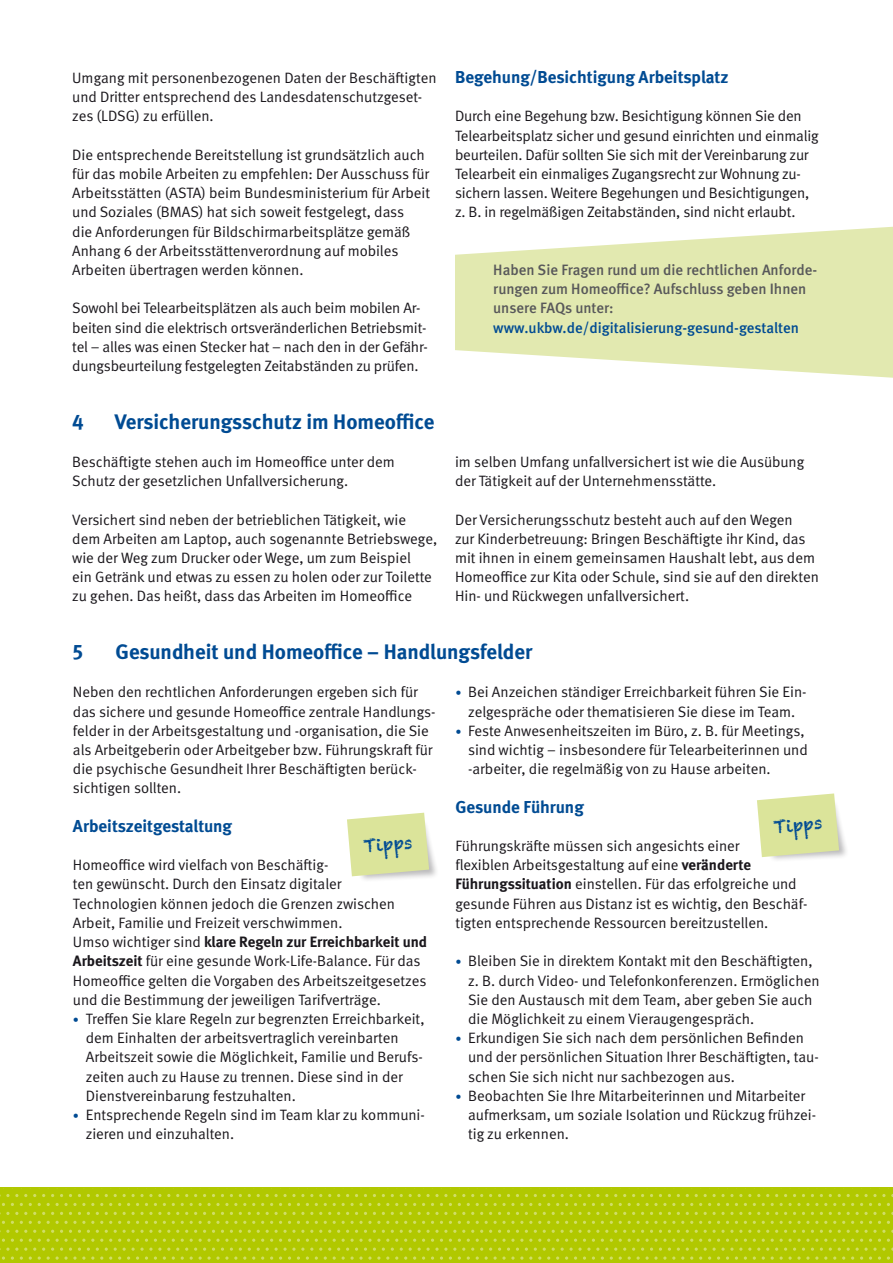
<style>
.page{position:relative;width:893px;height:1263px;background:#fff}
.page>*{position:absolute;margin:0;border:0;box-sizing:border-box;transform-origin:0 0}
.Subline{font:700 21px "DGUV Meta";color:#004b93}
.Zwischenüberschrift{font:700 17.25px "DGUV Meta";color:#004b93}
.Subline-2{font:17.25px "Chalkduster";color:#004b93}
.Fließtext{font:15px/19.2px "DGUV Meta";color:#1a171c}
.Fließtext-2{font:500 15px/19.2px "DGUV Meta";color:#58585a}
.s1{color:#004b93}
.s2{font-weight:700}
.s3{font-size:12px;color:#004b93}
</style>
<div class="page">
<svg style="left:455px;top:227px;width:438px;height:151px;fill:#e2e9b0"></svg>
<div style="left:0;top:1188px;width:893px;height:75px;background:#b1c800"></div>
<svg style="left:266px;top:1194px;width:38px;height:3px"></svg>
<svg style="left:409px;top:1194px;width:47px;height:3px"></svg>
<svg style="left:561px;top:1194px;width:38px;height:3px"></svg>
<svg style="left:704px;top:1194px;width:38px;height:3px"></svg>
<svg style="left:847px;top:1194px;width:38px;height:3px"></svg>
<svg style="left:266px;top:1212px;width:38px;height:3px"></svg>
<svg style="left:409px;top:1212px;width:47px;height:3px"></svg>
<svg style="left:561px;top:1212px;width:38px;height:3px"></svg>
<svg style="left:704px;top:1212px;width:38px;height:3px"></svg>
<svg style="left:847px;top:1212px;width:38px;height:3px"></svg>
<svg style="left:199px;top:1203px;width:38px;height:3px"></svg>
<svg style="left:342px;top:1203px;width:38px;height:3px"></svg>
<svg style="left:485px;top:1203px;width:38px;height:3px"></svg>
<svg style="left:628px;top:1203px;width:38px;height:3px"></svg>
<svg style="left:771px;top:1203px;width:38px;height:3px"></svg>
<svg style="left:199px;top:1221px;width:38px;height:3px"></svg>
<svg style="left:342px;top:1221px;width:38px;height:3px"></svg>
<svg style="left:485px;top:1221px;width:38px;height:3px"></svg>
<svg style="left:628px;top:1221px;width:38px;height:3px"></svg>
<svg style="left:771px;top:1221px;width:38px;height:3px"></svg>
<svg style="left:176px;top:1230px;width:169px;height:30px"></svg>
<svg style="left:346px;top:1230px;width:191px;height:30px"></svg>
<svg style="left:538px;top:1230px;width:169px;height:30px"></svg>
<svg style="left:708px;top:1230px;width:185px;height:30px"></svg>
<svg style="left:0;top:1194px;width:18px;height:3px"></svg>
<svg style="left:123px;top:1194px;width:38px;height:3px"></svg>
<svg style="left:0;top:1212px;width:18px;height:3px"></svg>
<svg style="left:123px;top:1212px;width:38px;height:3px"></svg>
<svg style="left:56px;top:1203px;width:38px;height:3px"></svg>
<svg style="left:56px;top:1221px;width:38px;height:3px"></svg>
<svg style="left:0;top:1230px;width:175px;height:30px"></svg>
<div style="left:358px;top:818px;width:81px;height:64px;background:#1a171c;opacity:.3"></div>
<svg style="left:347px;top:813px;width:82px;height:63px;background:#dde5a5"></svg>
<div style="left:768px;top:799px;width:81px;height:64px;background:#1a171c;opacity:.3"></div>
<svg style="left:757px;top:793px;width:82px;height:64px;background:#dee5a7"></svg>
<p class="Fließtext" style="left:72px;top:69px;width:366px">Umgang mit personenbezogenen Daten der Beschäftigten und Dritter entsprechend des Landesdatenschutzgeset&shy;zes (LDSG) zu erfüllen.</p>
<p class="Fließtext" style="left:72px;top:145px;width:359px">Die entsprechende Bereitstellung ist grundsätzlich auch für das mobile Arbeiten zu empfehlen: Der Ausschuss für Arbeitsstätten (ASTA) beim Bundesministerium für Arbeit und Soziales (BMAS) hat sich soweit festgelegt, dass<br>die Anforderungen für Bildschirmarbeitsplätze gemäß Anhang 6 der Arbeitsstättenverordnung auf mobiles Arbeiten übertragen werden können.</p>
<p class="Fließtext" style="left:72px;top:299px;width:357px">Sowohl bei Telearbeitsplätzen als auch beim mobilen Ar&shy;beiten sind die elektrisch ortsveränderlichen Betriebsmit&shy;tel – alles was einen Stecker hat – nach den in der Gefähr&shy;dungsbeurteilung festgelegten Zeitabständen zu prüfen.</p>
<p class="Subline" style="left:72px;top:409px;width:13px">4</p>
<p class="Subline" style="left:115px;top:409px;width:321px">Versicherungsschutz im Homeoffice</p>
<p class="Fließtext" style="left:72px;top:453px;width:324px">Beschäftigte stehen auch im Homeoffice unter dem<br>Schutz der gesetzlichen Unfallversicherung.</p>
<p class="Fließtext" style="left:72px;top:510px;width:366px">Versichert sind neben der betrieblichen Tätigkeit, wie dem Arbeiten am Laptop, auch sogenannte Betriebswege, wie der Weg zum Drucker oder Wege, um zum Beispiel<br>ein Getränk und etwas zu essen zu holen oder zur Toilette zu gehen. Das heißt, dass das Arbeiten im Homeoffice</p>
<h2 class="Zwischenüberschrift" style="left:455px;top:67px;width:275px">Begehung/Besichtigung Arbeitsplatz</h2>
<p class="Fließtext" style="left:455px;top:107px;width:365px">Durch eine Begehung bzw. Besichtigung können Sie den Telearbeitsplatz sicher und gesund einrichten und einmalig beurteilen. Dafür sollten Sie sich mit der Vereinbarung zur Telearbeit ein einmaliges Zugangsrecht zur Wohnung zu&shy;sichern lassen. Weitere Begehungen und Besichtigungen, z. B. in regelmäßigen Zeitabständen, sind nicht erlaubt.</p>
<p class="Fließtext-2" style="left:493px;top:261px;width:325px">Haben Sie Fragen rund um die rechtlichen Anforde&shy;rungen zum Homeoffice? Aufschluss geben Ihnen unsere FAQs unter: <span class="s1">www.ukbw.de/digitalisierung-gesund-gestalten</span></p>
<p class="Fließtext" style="left:455px;top:453px;width:351px">im selben Umfang unfallversichert ist wie die Ausübung der Tätigkeit auf der Unternehmensstätte.</p>
<p class="Fließtext" style="left:455px;top:510px;width:365px">Der Versicherungsschutz besteht auch auf den Wegen<br>zur Kinderbetreuung: Bringen Beschäftigte ihr Kind, das mit ihnen in einem gemeinsamen Haushalt lebt, aus dem Homeoffice zur Kita oder Schule, sind sie auf den direkten Hin- und Rückwegen unfallversichert.</p>
<p class="Subline" style="left:73px;top:639px;width:12px">5</p>
<p class="Subline" style="left:116px;top:639px;width:418px">Gesundheit und Homeoffice – Handlungsfelder</p>
<p class="Fließtext" style="left:73px;top:683px;width:364px">Neben den rechtlichen Anforderungen ergeben sich für das sichere und gesunde Homeoffice zentrale Handlungs&shy;felder in der Arbeitsgestaltung und -organisation, die Sie als Arbeitgeberin oder Arbeitgeber bzw. Führungskraft für die psychische Gesundheit Ihrer Beschäftigten berück&shy;sichtigen sollten.</p>
<h2 class="Zwischenüberschrift" style="left:73px;top:816px;width:161px">Arbeitszeitgestaltung</h2>
<p class="Fließtext" style="left:73px;top:856px;width:257px">Homeoffice wird vielfach von Beschäftig-</p>
<p class="Fließtext" style="left:73px;top:875px;width:270px">ten gewünscht. Durch den Einsatz digitaler</p>
<p class="Fließtext" style="left:73px;top:894px;width:324px">Technologien können jedoch die Grenzen zwischen<br>Arbeit, Familie und Freizeit verschwimmen.</p>
<p class="Fließtext" style="left:73px;top:933px;width:356px">Umso wichtiger sind <span class="s2">klare Regeln zur Erreichbarkeit und Arbeitszeit</span> für eine gesunde Work-Life-Balance. Für das Homeoffice gelten die Vorgaben des Arbeitszeitgesetzes und die Bestimmung der jeweiligen Tarifverträge.</p>
<p class="Fließtext" style="left:86px;top:1009px;width:340px;text-indent:-13px"><span class="s3">•</span> Treffen Sie klare Regeln zur begrenzten Erreichbarkeit, dem Einhalten der arbeitsvertraglich vereinbarten Arbeitszeit sowie die Möglichkeit, Familie und Berufs&shy;zeiten auch zu Hause zu trennen. Diese sind in der Dienstvereinbarung festzuhalten.</p>
<p class="Fließtext" style="left:86px;top:1105px;width:341px;text-indent:-13px"><span class="s3">•</span> Entsprechende Regeln sind im Team klar zu kommuni&shy;zieren und einzuhalten.</p>
<p class="Subline-2" style="left:363px;top:836px;width:51px;rotate:-5deg">Tipps</p>
<p class="Fließtext" style="left:455px;top:683px;width:353px;text-align:center"><span class="s3">•</span> Bei Anzeichen ständiger Erreichbarkeit führen Sie Ein&shy;zelgespräche oder thematisieren Sie diese im Team.</p>
<p class="Fließtext" style="left:468px;top:721px;width:341px;text-indent:-13px"><span class="s3">•</span> Feste Anwesenheitszeiten im Büro, z. B. für Meetings, sind wichtig – insbesondere für Telearbeiterinnen und -arbeiter, die regelmäßig von zu Hause arbeiten.</p>
<h2 class="Zwischenüberschrift" style="left:455px;top:796px;width:130px">Gesunde Führung</h2>
<p class="Fließtext" style="left:455px;top:837px;width:354px">Führungskräfte müssen sich angesichts einer<br>flexiblen Arbeitsgestaltung auf eine <span class="s2">veränderte Führungssituation</span> einstellen. Für das erfolgreiche und gesunde Führen aus Distanz ist es wichtig, den Beschäf&shy;tigten entsprechende Ressourcen bereitzustellen.</p>
<p class="Fließtext" style="left:468px;top:952px;width:353px;text-indent:-13px"><span class="s3">•</span> Bleiben Sie in direktem Kontakt mit den Beschäftigten, z. B. durch Video- und Telefonkonferenzen. Ermöglichen Sie den Austausch mit dem Team, aber geben Sie auch die Möglichkeit zu einem Vieraugengespräch.</p>
<p class="Fließtext" style="left:468px;top:1029px;width:352px;text-indent:-13px"><span class="s3">•</span> Erkundigen Sie sich nach dem persönlichen Befinden und der persönlichen Situation Ihrer Beschäftigten, tau&shy;schen Sie sich nicht nur sachbezogen aus.</p>
<p class="Fließtext" style="left:468px;top:1086px;width:350px;text-indent:-13px"><span class="s3">•</span> Beobachten Sie Ihre Mitarbeiterinnen und Mitarbeiter aufmerksam, um soziale Isolation und Rückzug frühzei&shy;tig zu erkennen.</p>
<p class="Subline-2" style="left:773px;top:817px;width:51px;rotate:-5deg">Tipps</p>
</div>
